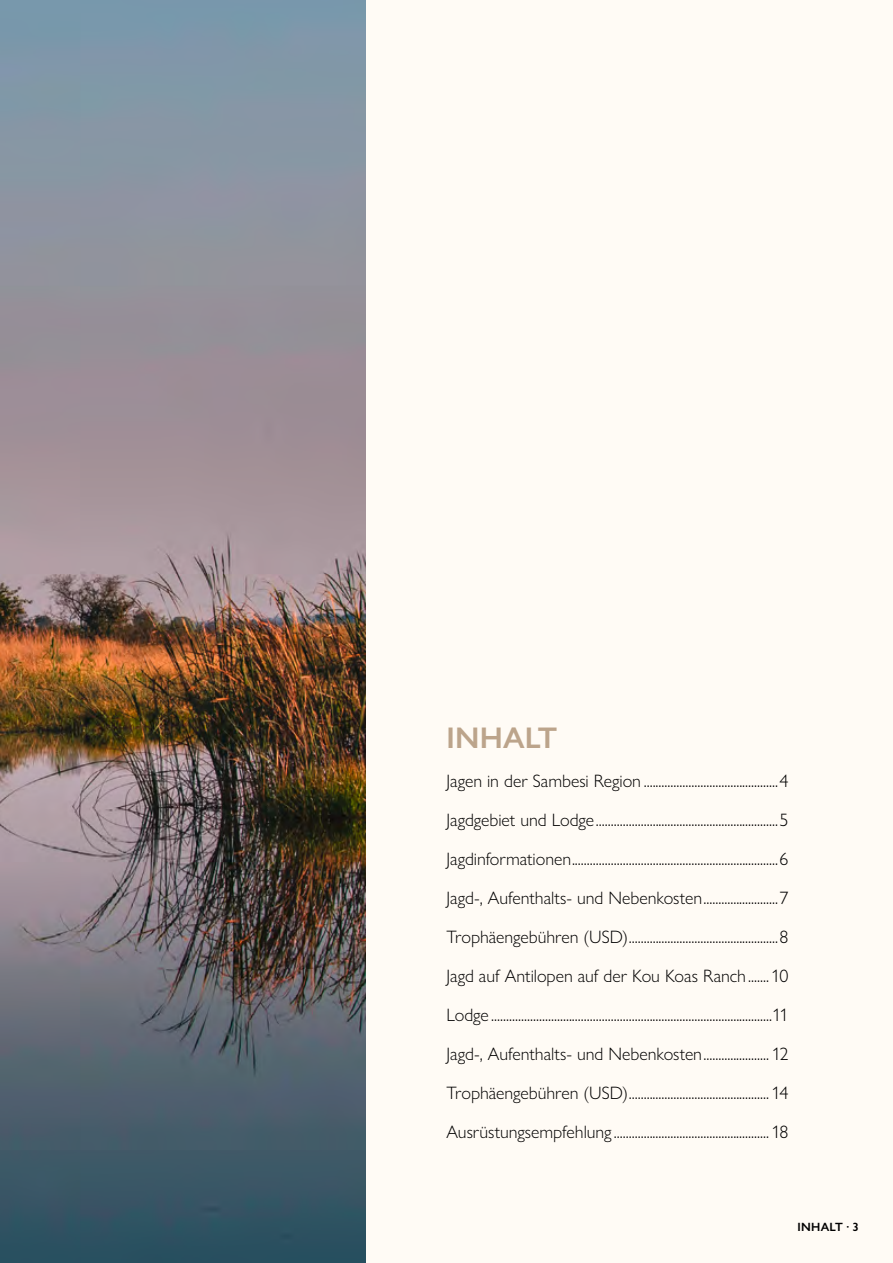
<style>
.page{position:relative;width:893px;height:1263px;background:#fff}
.page>*{position:absolute;margin:0;border:0;box-sizing:border-box;transform-origin:0 0}
.t1{font:600 30px "Gill Sans Nova";letter-spacing:.005em;color:#bca48b}
.t2{font:300 18px/39px "Gill Sans Nova";letter-spacing:-.005em;color:#000;text-align:justify}
.t3{font:600 12px "Gill Sans Nova";color:#000}
</style>
<div class="page">
<img style="left:0;top:0;width:366px;height:1263px">
<div style="left:366px;top:0;width:527px;height:1263px;background:#fffbf5"></div>
<h1 class="t1" style="left:446px;top:719px;width:112px">INHALT</h1>
<p class="t2" style="left:446px;top:761px;width:344px">Jagen in der Sambesi Region .............................................4<br>Jagdgebiet und Lodge.............................................................5<br>Jagdinformationen.....................................................................6<br>Jagd-, Aufenthalts- und Nebenkosten.........................7<br>Trophäengebühren (USD)..................................................8<br>Jagd auf Antilopen auf der Kou Koas Ranch .......10<br>Lodge ..............................................................................................11<br>Jagd-, Aufenthalts- und Nebenkosten...................... 12<br>Trophäengebühren (USD)............................................... 14<br>Ausrüstungsempfehlung ....................................................18</p>
<p class="t3" style="left:797px;top:1219px;width:14px">Inha</p>
<p class="t3" style="left:830px;top:1219px;width:31px">lt · 3</p>
</div>
